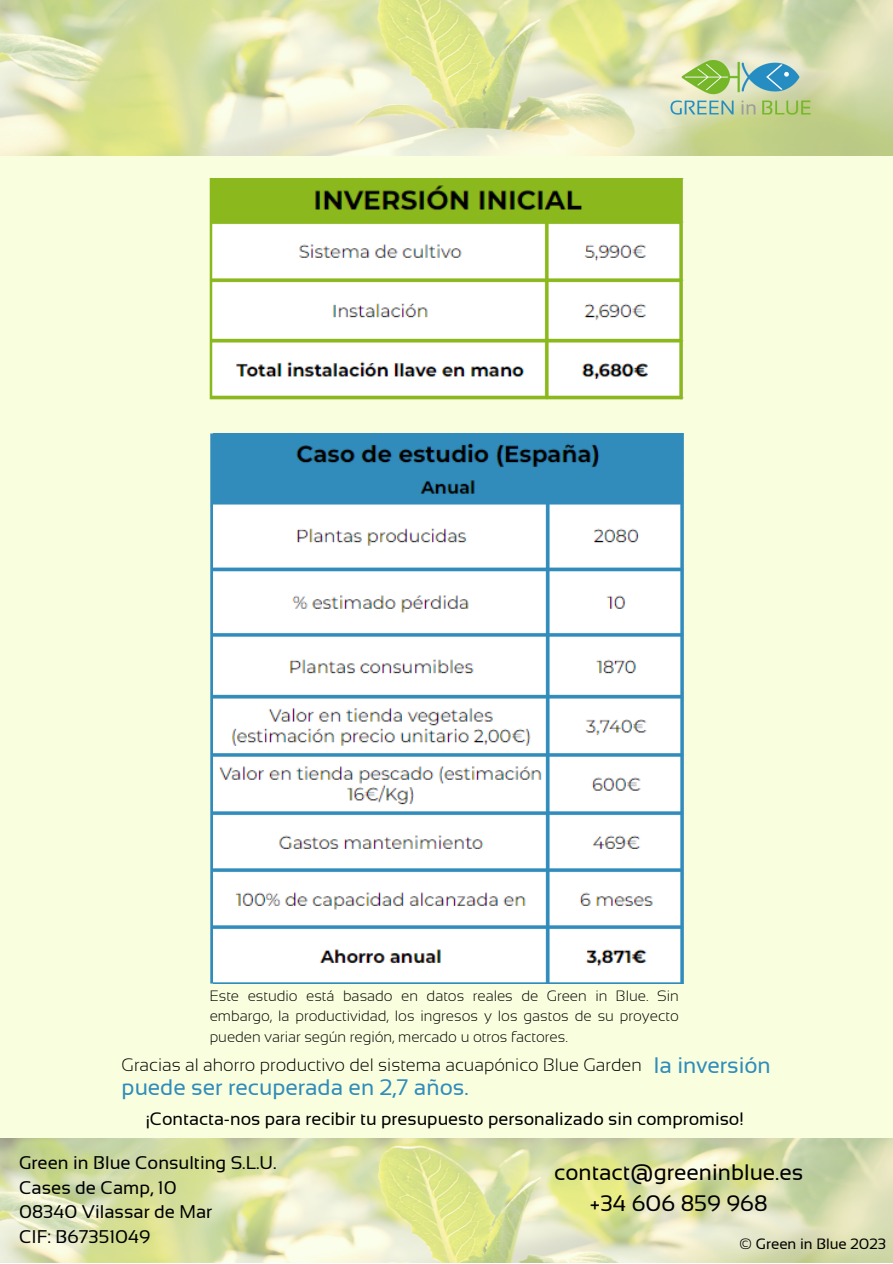
<style>
.page{position:relative;width:893px;height:1264px;background:#fff}
.page>*{position:absolute;margin:0;border:0;box-sizing:border-box;transform-origin:0 0}
.t1{font:22.5px "Sansation";color:#318cbb}
.t2{font:22.35px "Sansation";color:#000}
.t3{font:18.45px "Sansation";color:#000}
.t4{font:18px "Sansation";color:#000}
.t5{font:300 18px "Sansation";color:#000}
.t6{font:300 15px/20.2px "Sansation";color:#000;text-align:justify}
.t7{font:15px "Sansation";color:#000}
</style>
<div class="page">
<div style="left:0;top:0;width:892px;height:1262px;background:#f9ffde"></div>
<img style="left:0;top:1px;width:892px;height:155px">
<img style="left:634px;top:17px;width:210px;height:139px">
<img style="left:0;top:1138px;width:892px;height:124px">
<hr style="left:210px;top:178px;width:3px;height:221px;background:#8bb81d">
<svg style="left:210px;top:433px;width:3px;height:550px;fill:#318cbb"></svg>
<img style="left:212px;top:178px;width:471px;height:221px">
<img style="left:213px;top:433px;width:470px;height:550px">
<p class="t6" style="left:210px;top:985px;width:470px">Este estudio está basado en datos reales de Green in Blue. Sin embargo, la productividad, los ingresos y los gastos de su proyecto pueden variar según región, mercado u otros factores.</p>
<p class="t5" style="left:122px;top:1054px;width:521px">Gracias al ahorro productivo del sistema acuapónico Blue Garden</p>
<p class="t1" style="left:654px;top:1052px;width:118px">la inversión</p>
<p class="t1" style="left:122px;top:1074px;width:348px">puede ser recuperada en 2,7 años.</p>
<p class="t4" style="left:146px;top:1108px;width:599px">¡Contacta-nos para recibir tu presupuesto personalizado sin compromiso!</p>
<p class="t3" style="left:19px;top:1152px;width:259px">Green in Blue Consulting S.L.U.</p>
<p class="t3" style="left:19px;top:1176px;width:159px">Cases de Camp, 10</p>
<p class="t3" style="left:19px;top:1201px;width:195px">08340 Vilassar de Mar</p>
<p class="t3" style="left:19px;top:1226px;width:133px">CIF: B67351049</p>
<p class="t2" style="left:554px;top:1160px;width:250px">contact@greeninblue.es</p>
<p class="t2" style="left:590px;top:1191px;width:179px">+34 606 859 968</p>
<p class="t7" style="left:739px;top:1235px;width:148px">© Green in Blue 2023</p>
</div>
